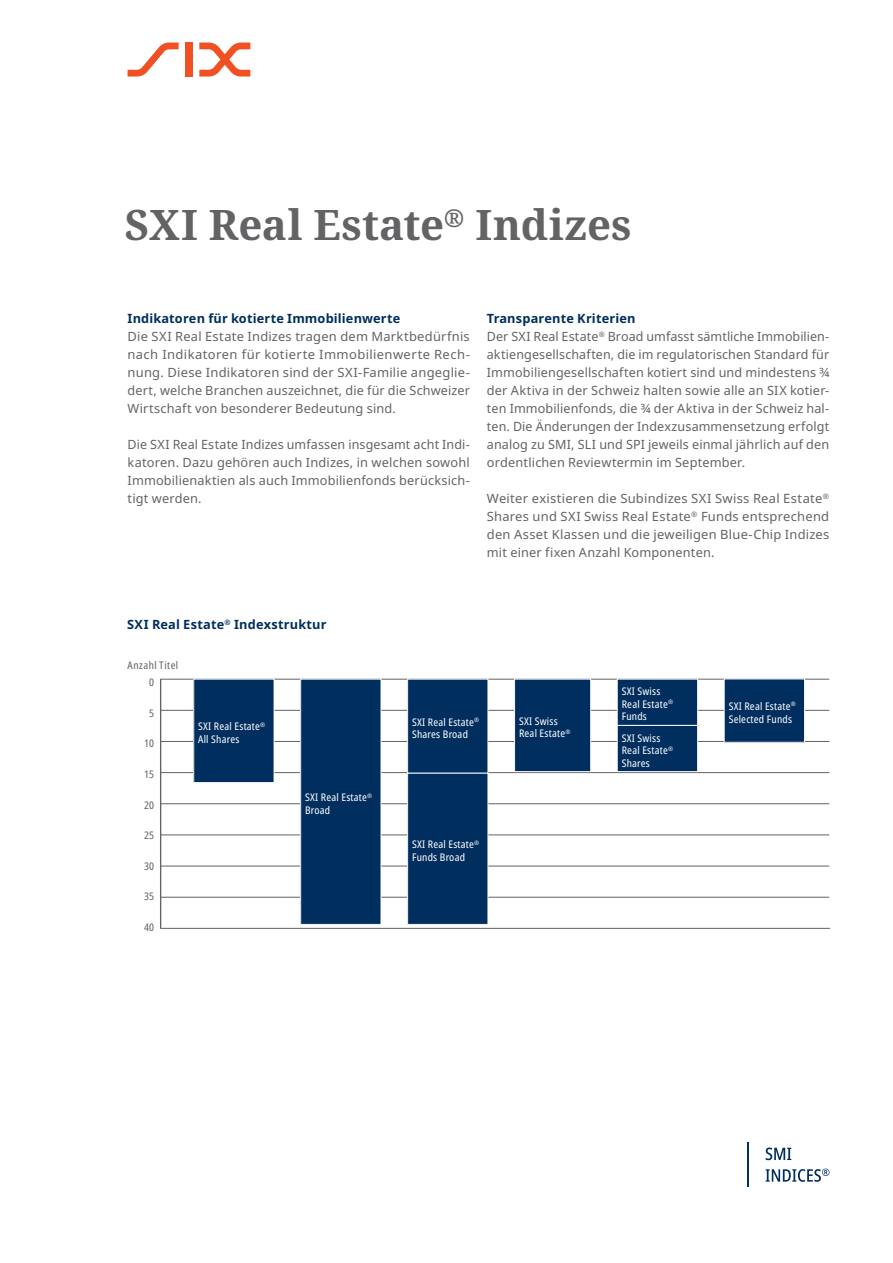
<style>
.page{position:relative;width:893px;height:1263px;background:#fff}
.page>*{position:absolute;margin:0;border:0;box-sizing:border-box;transform-origin:0 0}
.t1{font:700 42px "Noto Serif";color:#636366}
.t2{font:12.75px/18px "Noto Sans";letter-spacing:.01em;color:#636366;text-align:justify}
.t3{font:700 12.75px "Noto Sans";letter-spacing:.01em;color:#002e5e}
.t4{font:condensed 10.5px/12.6px "Noto Sans";letter-spacing:.02em;color:#fff}
.t5{font:condensed 10.5px/17.4px "Noto Sans";letter-spacing:.035em;color:#636366;text-align:center}
.s1{font-weight:700;color:#002e5e}
</style>
<div class="page">
<svg style="left:128px;top:43px;width:51px;height:34px"></svg>
<div style="left:185px;top:43px;width:8px;height:34px;background:#f15122"></div>
<svg style="left:199px;top:43px;width:51px;height:34px"></svg>
<hr style="left:161px;top:679px;width:668px;height:1px;background:#636366">
<hr style="left:161px;top:741px;width:668px;height:1px;background:#636366">
<hr style="left:161px;top:710px;width:668px;height:1px;background:#636366">
<hr style="left:161px;top:803px;width:668px;height:1px;background:#636366">
<hr style="left:161px;top:772px;width:668px;height:1px;background:#636366">
<hr style="left:161px;top:835px;width:668px;height:1px;background:#636366">
<hr style="left:161px;top:866px;width:668px;height:1px;background:#636366">
<hr style="left:161px;top:897px;width:668px;height:1px;background:#636366">
<hr style="left:161px;top:928px;width:669px;height:1px;background:#636366">
<hr style="left:160px;top:679px;width:1px;height:249px;background:#636366">
<hr style="left:747px;top:1142px;width:2px;height:45px;background:#002e5e">
<svg style="left:766px;top:1147px;width:25px;height:13px"></svg>
<svg style="left:766px;top:1168px;width:63px;height:14px"></svg>
<div style="left:724px;top:679px;width:80px;height:63px;background:#002e5e"></div>
<div style="left:301px;top:679px;width:80px;height:245px;background:#002e5e"></div>
<div style="left:300px;top:679px;width:81px;height:246px;border:1px solid #fff"></div>
<div style="left:408px;top:679px;width:80px;height:94px;background:#002e5e"></div>
<div style="left:408px;top:773px;width:80px;height:151px;background:#002e5e"></div>
<div style="left:407px;top:773px;width:81px;height:152px;border:1px solid #fff"></div>
<div style="left:515px;top:679px;width:76px;height:93px;background:#002e5e"></div>
<div style="left:514px;top:679px;width:77px;height:93px;border:1px solid #fff"></div>
<div style="left:194px;top:679px;width:80px;height:103px;background:#002e5e"></div>
<div style="left:193px;top:679px;width:81px;height:104px;border:1px solid #fff"></div>
<div style="left:617px;top:679px;width:81px;height:46px;background:#002e5e"></div>
<div style="left:617px;top:679px;width:81px;height:47px;border:1px solid #fff"></div>
<div style="left:617px;top:725px;width:81px;height:47px;background:#002e5e"></div>
<div style="left:617px;top:725px;width:81px;height:47px;border:1px solid #fff"></div>
<h1 class="t1" style="left:125px;top:196px;width:508px">SXI Real Estate<sup>®</sup> Indizes</h1>
<p class="t3" style="left:128px;top:309px;width:274px">Indikatoren für kotierte Immobilienwerte</p>
<p class="t2" style="left:128px;top:328px;width:344px">Die SXI Real Estate Indizes tragen dem Marktbedürfnis nach Indikatoren für kotierte Immobilienwerte Rech&shy;nung. Diese Indikatoren sind der SXI-Familie angeglie&shy;dert, welche Branchen auszeichnet, die für die Schweizer Wirtschaft von besonderer Bedeutung sind.</p>
<p class="t2" style="left:128px;top:436px;width:344px">Die SXI Real Estate Indizes umfassen insgesamt acht Indi&shy;katoren. Dazu gehören auch Indizes, in welchen sowohl Immobilienaktien als auch Immobilienfonds berücksich&shy;tigt werden.</p>
<p class="t2" style="left:487px;top:310px;width:344px;text-align:left"><span class="s1">Transparente Kriterien<br></span>Der SXI Real Estate<sup>®</sup> Broad umfasst sämtliche Immobilien&shy;aktiengesellschaften, die im regulatorischen Standard für Immobiliengesellschaften kotiert sind und mindestens ¾ der Aktiva in der Schweiz halten sowie alle an SIX kotier&shy;ten Immobilienfonds, die ¾ der Aktiva in der Schweiz hal&shy;ten. Die Änderungen der Indexzusammensetzung erfolgt analog zu SMI, SLI und SPI jeweils einmal jährlich auf den ordentlichen Reviewtermin im September.</p>
<p class="t2" style="left:487px;top:490px;width:344px">Weiter existieren die Subindizes SXI Swiss Real Estate<sup>® </sup>Shares und SXI Swiss Real Estate<sup>®</sup> Funds entsprechend den Asset Klassen und die jeweiligen Blue-Chip Indizes mit einer fixen Anzahl Komponenten.</p>
<p class="t3" style="left:127px;top:615px;width:201px">SXI Real Estate<sup>®</sup> Indexstruktur</p>
<p class="t5" style="left:128px;top:656px;width:52px">Anzahl Titel<br>0</p>
<p class="t5" style="left:149px;top:704px;width:6px">5</p>
<p class="t5" style="left:144px;top:735px;width:12px">10</p>
<p class="t5" style="left:144px;top:766px;width:12px">15</p>
<p class="t5" style="left:144px;top:796px;width:12px">20</p>
<p class="t5" style="left:144px;top:827px;width:12px">25</p>
<p class="t5" style="left:144px;top:858px;width:12px">30</p>
<p class="t5" style="left:144px;top:888px;width:12px">35</p>
<p class="t5" style="left:144px;top:919px;width:12px">40</p>
<p class="t4" style="left:198px;top:720px;width:69px">SXI Real Estate<sup>®<br></sup>All Shares</p>
<p class="t4" style="left:305px;top:791px;width:69px">SXI Real Estate<sup>®<br></sup>Broad</p>
<p class="t4" style="left:412px;top:716px;width:69px">SXI Real Estate<sup>®<br></sup>Shares Broad</p>
<p class="t4" style="left:519px;top:715px;width:53px">SXI Swiss<br>Real Estate<sup>®</sup></p>
<p class="t4" style="left:412px;top:838px;width:69px">SXI Real Estate<sup>®<br></sup>Funds Broad</p>
<p class="t4" style="left:622px;top:685px;width:53px">SXI Swiss<br>Real Estate<sup>®<br></sup>Funds</p>
<p class="t4" style="left:622px;top:732px;width:53px">SXI Swiss<br>Real Estate<sup>®<br></sup>Shares</p>
<p class="t4" style="left:729px;top:700px;width:69px">SXI Real Estate<sup>®<br></sup>Selected Funds</p>
</div>
